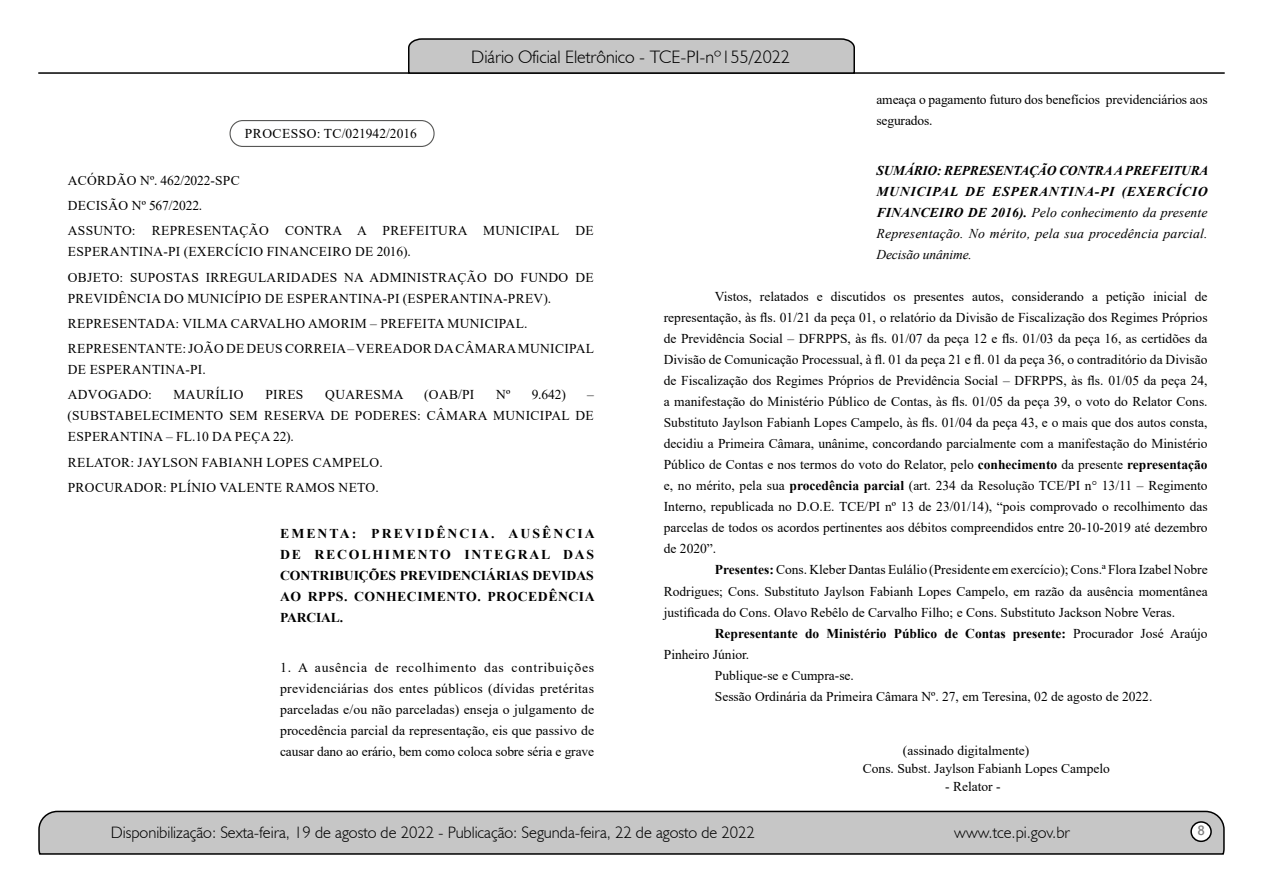
<style>
.page{position:relative;width:1263px;height:893px;background:#fff}
.page>*{position:absolute;margin:0;border:0;box-sizing:border-box;transform-origin:0 0}
.t1{font:300 18px "Humanist 521 BT";color:#000}
.t2{font:300 16.5px "Humanist 521 BT";color:#000}
.t3{font:15px "Estrangelo Edessa";color:#808080}
.t4{font:13.5px/21px "Times New Roman";letter-spacing:.025em;color:#000}
.t5{font:700 13.5px/21px "Times New Roman";color:#000;text-align:justify}
.t6{font:italic 700 13.5px/21px "Times New Roman";letter-spacing:.045em;color:#000;text-align:justify}
.t7{font:13.5px/18px "Times New Roman";color:#000}
.t8{font:13.5px/21px "Times New Roman";letter-spacing:-.01em;color:#000}
.s1{font-weight:400}
.s2{font-weight:700}
</style>
<div class="page">
<svg style="left:38px;top:810px;width:1187px;height:45px;background:#b9b9b9"></svg>
<div style="left:1191px;top:822px;width:20px;height:19px;background:#fff;border-radius:50%"></div>
<div style="left:1190px;top:821px;width:22px;height:21px;border:2px solid #000;border-radius:50%"></div>
<hr style="left:38px;top:72px;width:1187px;height:2px;background:#000">
<svg style="left:407px;top:38px;width:449px;height:36px;background:#b4b4b4"></svg>
<div style="left:229px;top:120px;width:206px;height:27px;border:1px solid #575756;border-radius:13px"></div>
<h1 class="t1" style="left:471px;top:46px;width:320px">Diário Oficial Eletrônico - TCE-PI-nº155/2022</h1>
<p class="t4" style="left:245px;top:123px;width:173px">PROCESSO: TC/021942/2016</p>
<p class="t4" style="left:68px;top:167px;width:527px;line-height:25.2px">ACÓRDÃO Nº. 462/2022-SPC<br>DECISÃO Nº 567/2022.<br>ASSUNTO: REPRESENTAÇÃO CONTRA A PREFEITURA MUNICIPAL DE</p>
<p class="t4" style="left:68px;top:239px;width:527px;line-height:25.2px">ESPERANTINA-PI (EXERCÍCIO FINANCEIRO DE 2016).<br>OBJETO: SUPOSTAS IRREGULARIDADES NA ADMINISTRAÇÃO DO FUNDO DE</p>
<p class="t4" style="left:68px;top:285px;width:528px;line-height:25.2px">PREVIDÊNCIA DO MUNICÍPIO DE ESPERANTINA-PI (ESPERANTINA-PREV).<br>REPRESENTADA: VILMA CARVALHO AMORIM – PREFEITA MUNICIPAL.<br>REPRESENTANTE: JOÃO DE DEUS CORREIA – VEREADOR DA CÂMARA MUNICIPAL</p>
<p class="t4" style="left:68px;top:356px;width:140px;line-height:25.2px">DE ESPERANTINA-PI.<br>ADVOGADO:</p>
<p class="t4" style="left:174px;top:384px;width:71px">MAURÍLIO</p>
<p class="t4" style="left:265px;top:384px;width:40px">PIRES</p>
<p class="t4" style="left:325px;top:384px;width:80px">QUARESMA</p>
<p class="t4" style="left:424px;top:384px;width:52px">(OAB/PI</p>
<p class="t4" style="left:496px;top:384px;width:16px">Nº</p>
<p class="t4" style="left:532px;top:384px;width:36px">9.642)</p>
<p class="t4" style="left:68px;top:384px;width:528px;text-align:justify;text-indent:520px">– (SUBSTABELECIMENTO SEM RESERVA DE PODERES: CÂMARA MUNICIPAL DE ESPERANTINA – FL.10 DA PEÇA 22).</p>
<p class="t4" style="left:68px;top:449px;width:316px;line-height:25.2px">RELATOR: JAYLSON FABIANH LOPES CAMPELO.<br>PROCURADOR: PLÍNIO VALENTE RAMOS NETO.</p>
<p class="t5" style="left:280px;top:522px;width:316px">EMENTA: PREVIDÊNCIA. AUSÊNCIA DE RECOLHIMENTO INTEGRAL DAS CONTRIBUIÇÕES PREVIDENCIÁRIAS DEVIDAS AO RPPS. CONHECIMENTO. PROCEDÊNCIA PARCIAL.</p>
<p class="t4" style="left:280px;top:657px;width:316px;text-align:justify">1. A ausência de recolhimento das contribuições previdenciárias dos entes públicos (dívidas pretéritas parceladas e/ou não parceladas) enseja o julgamento de procedência parcial da representação, eis que passivo de causar dano ao erário, bem como coloca sobre séria e grave</p>
<p class="t8" style="left:876px;top:88px;width:333px">ameaça o pagamento futuro dos benefícios previdenciários aos segurados.</p>
<p class="t6" style="left:876px;top:160px;width:333px">SUMÁRIO: REPRESENTAÇÃO CONTRA A PREFEITURA MUNICIPAL DE ESPERANTINA-PI (EXERCÍCIO FINANCEIRO DE 2016). <span class="s1">Pelo conhecimento da presente Representação. No mérito, pela sua procedência parcial.<br>Decisão unânime.</span></p>
<p class="t4" style="left:664px;top:286px;width:545px;text-align:justify;text-indent:51px">Vistos, relatados e discutidos os presentes autos, considerando a petição inicial de representação, às fls. 01/21 da peça 01, o relatório da Divisão de Fiscalização dos Regimes Próprios de Previdência Social – DFRPPS, às fls. 01/07 da peça 12 e fls. 01/03 da peça 16, as certidões da Divisão de Comunicação Processual, à fl. 01 da peça 21 e fl. 01 da peça 36, o contraditório da Divisão de Fiscalização dos Regimes Próprios de Previdência Social – DFRPPS, às fls. 01/05 da peça 24, a manifestação do Ministério Público de Contas, às fls. 01/05 da peça 39, o voto do Relator Cons.<br>Substituto Jaylson Fabianh Lopes Campelo, às fls. 01/04 da peça 43, e o mais que dos autos consta, decidiu a Primeira Câmara, unânime, concordando parcialmente com a manifestação do Ministério Público de Contas e nos termos do voto do Relator, pelo <span class="s2">conhecimento</span> da presente <span class="s2">representação </span>e, no mérito, pela sua <span class="s2">procedência parcial</span> (art. 234 da Resolução TCE/PI n° 13/11 – Regimento Interno, republicada no D.O.E. TCE/PI nº 13 de 23/01/14), “pois comprovado o recolhimento das parcelas de todos os acordos pertinentes aos débitos compreendidos entre 20-10-2019 até dezembro de 2020”.</p>
<p class="t4" style="left:664px;top:559px;width:545px;text-align:justify;text-indent:51px"><span class="s2">Presentes:</span> Cons. Kleber Dantas Eulálio (Presidente em exercício); Cons.ª Flora Izabel Nobre Rodrigues; Cons. Substituto Jaylson Fabianh Lopes Campelo, em razão da ausência momentânea justificada do Cons. Olavo Rebêlo de Carvalho Filho; e Cons. Substituto Jackson Nobre Veras.</p>
<p class="t5" style="left:715px;top:622px;width:494px">Representante do Ministério Público de Contas presente: <span class="s1">Procurador José Araújo</span></p>
<p class="t7" style="left:664px;top:645px;width:87px">Pinheiro Júnior.</p>
<p class="t7" style="left:715px;top:666px;width:141px">Publique-se e Cumpra-se.</p>
<p class="t7" style="left:715px;top:687px;width:439px">Sessão Ordinária da Primeira Câmara Nº. 27, em Teresina, 02 de agosto de 2022.</p>
<p class="t7" style="left:863px;top:741px;width:249px;text-indent:40px">(assinado digitalmente)<br>Cons. Subst. Jaylson Fabianh Lopes Campelo</p>
<p class="t7" style="left:945px;top:777px;width:57px">- Relator -</p>
<p class="t2" style="left:111px;top:822px;width:646px">Disponibilização: Sexta-feira, 19 de agosto de 2022 - Publicação: Segunda-feira, 22 de agosto de 2022</p>
<p class="t2" style="left:954px;top:822px;width:117px">www.tce.pi.gov.br</p>
<p class="t3" style="left:1197px;top:823px;width:9px">8</p>
</div>
